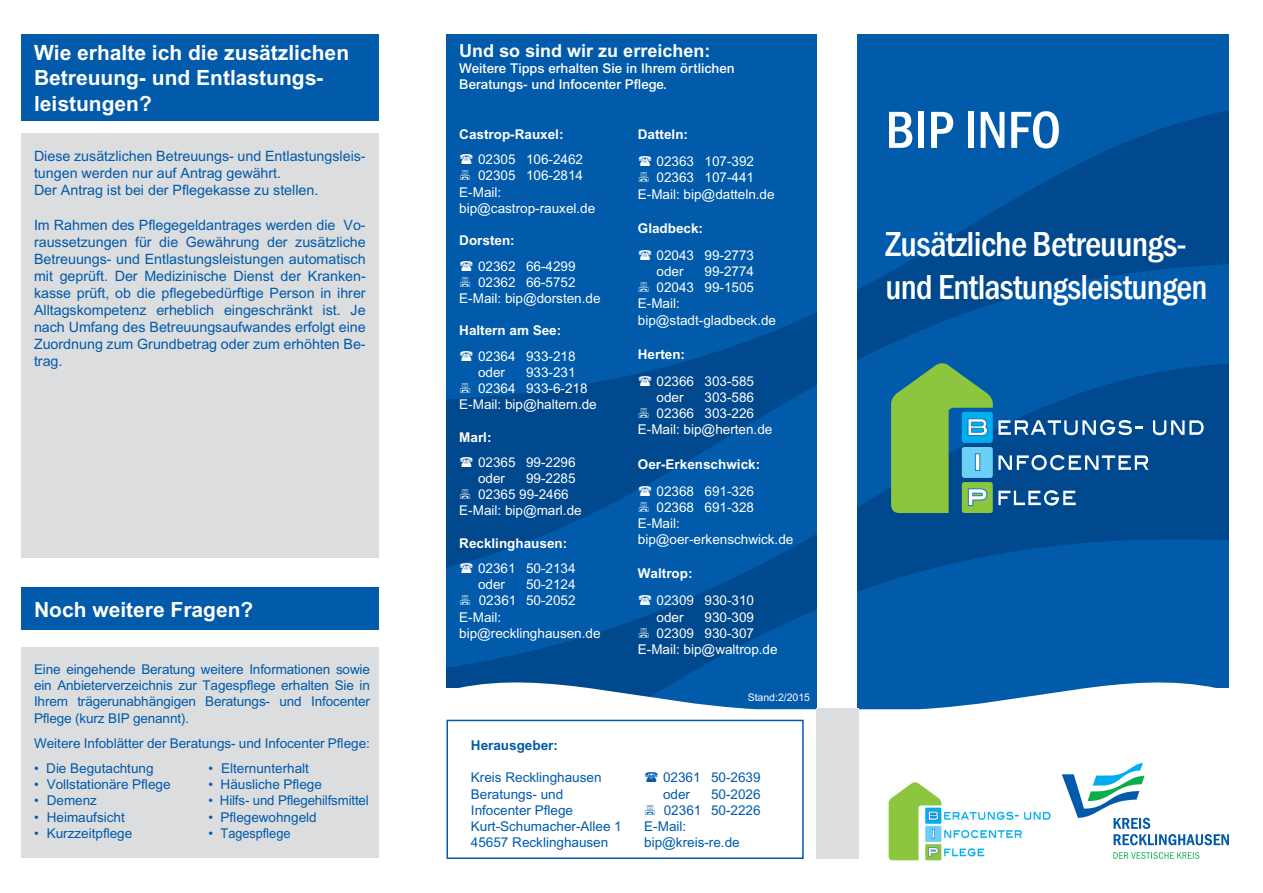
<style>
.page{position:relative;width:1263px;height:893px;background:#fff}
.page>*{position:absolute;margin:0;border:0;box-sizing:border-box;transform-origin:0 0}
.t1{font:500 condensed 54px "Franklin Gothic";color:#fff}
.t2{font:500 condensed 36px/43.2px "Franklin Gothic";letter-spacing:-.02em;color:#fff}
.t3{font:700 21px/25.2px "Arial";color:#fff}
.t4{font:700 18px "Arial";color:#fff}
.t5{font:14.25px/17.1px "Arial";color:#015aaa}
.t6{font:13.5px/16.2px "Arial";color:#fff}
.t7{font:13.5px/16.2px "Arial";color:#015aaa}
.t8{font:700 13.5px "Arial";color:#fff}
.t9{font:500 13.5px/16.2px "Arial";color:#fff}
.t10{font:700 13.5px "Arial";color:#015aaa}
.t11{font:10.5px "Arial";color:#fff}
</style>
<div class="page">
<div style="left:21px;top:647px;width:357px;height:210px;background:#dcdddf"></div>
<div style="left:446px;top:34px;width:370px;height:676px;background:#015aaa"></div>
<svg style="left:446px;top:590px;width:370px;height:79px"></svg>
<svg style="left:446px;top:313px;width:370px;height:277px"></svg>
<svg style="left:446px;top:669px;width:370px;height:41px"></svg>
<div style="left:433px;top:688px;width:32px;height:22px;background:#fff"></div>
<div style="left:21px;top:34px;width:357px;height:86px;background:#015aaa"></div>
<div style="left:857px;top:34px;width:371px;height:676px;background:#015aaa"></div>
<svg style="left:858px;top:110px;width:370px;height:480px"></svg>
<hr style="left:857px;top:34px;width:1px;height:676px;background:#fff">
<svg style="left:857px;top:669px;width:359px;height:41px"></svg>
<div style="left:1215px;top:688px;width:31px;height:22px;background:#fff"></div>
<div style="left:816px;top:709px;width:43px;height:150px;background:#dcdddf"></div>
<svg style="left:1113px;top:852px;width:86px;height:7px"></svg>
<svg style="left:1062px;top:763px;width:167px;height:82px"></svg>
<div style="left:21px;top:133px;width:357px;height:424px;background:#dcdddf"></div>
<div style="left:446px;top:720px;width:358px;height:139px;border:2px solid #015aaa"></div>
<svg style="left:891px;top:363px;width:313px;height:150px"></svg>
<img style="left:888px;top:782px;width:163px;height:79px">
<div style="left:21px;top:587px;width:357px;height:43px;background:#015aaa"></div>
<svg style="left:460px;top:350px;width:27px;height:11px"></svg>
<svg style="left:460px;top:383px;width:10px;height:10px"></svg>
<svg style="left:460px;top:457px;width:27px;height:11px"></svg>
<svg style="left:460px;top:489px;width:10px;height:10px"></svg>
<svg style="left:460px;top:563px;width:27px;height:11px"></svg>
<svg style="left:460px;top:595px;width:10px;height:10px"></svg>
<svg style="left:639px;top:376px;width:12px;height:10px"></svg>
<svg style="left:639px;top:408px;width:24px;height:11px"></svg>
<svg style="left:639px;top:485px;width:12px;height:10px"></svg>
<svg style="left:639px;top:502px;width:24px;height:11px"></svg>
<svg style="left:639px;top:595px;width:12px;height:10px"></svg>
<svg style="left:639px;top:628px;width:24px;height:11px"></svg>
<h3 class="t3" style="left:34px;top:40px;width:317px">Wie erhalte ich die zusätzlichen<br>Betreuung- und Entlastungs&shy;leistungen?</h3>
<p class="t5" style="left:34px;top:148px;width:333px">Diese zusätzlichen Betreuungs- und Entlastungsleis&shy;tungen werden nur auf Antrag gewährt.<br>Der Antrag ist bei der Pflegekasse zu stellen.</p>
<p class="t5" style="left:34px;top:216px;width:333px;text-align:justify">Im Rahmen des Pflegegeldantrages werden die Vo&shy;raussetzungen für die Gewährung der zusätzliche Betreuungs- und Entlastungsleistungen automatisch mit geprüft. Der Medizinische Dienst der Kranken&shy;kasse prüft, ob die pflegebedürftige Person in ihrer Alltagskompetenz erheblich eingeschränkt ist. Je nach Umfang des Betreuungsaufwandes erfolgt eine Zuordnung zum Grundbetrag oder zum erhöhten Be&shy;trag.</p>
<h3 class="t3" style="left:34px;top:596px;width:221px">Noch weitere Fragen?</h3>
<p class="t7" style="left:34px;top:661px;width:337px;text-align:justify">Eine eingehende Beratung weitere Informationen sowie ein Anbieterverzeichnis zur Tagespflege erhalten Sie in Ihrem trägerunabhängigen Beratungs- und Infocenter Pflege (kurz BIP genannt).</p>
<p class="t7" style="left:34px;top:735px;width:337px">Weitere Infoblätter der Beratungs- und Infocenter Pflege:</p>
<p class="t7" style="left:34px;top:760px;width:121px">• Die Begutachtung</p>
<p class="t7" style="left:208px;top:760px;width:102px">• Elternunterhalt</p>
<p class="t7" style="left:34px;top:776px;width:138px">• Vollstationäre Pflege</p>
<p class="t7" style="left:208px;top:776px;width:115px">• Häusliche Pflege</p>
<p class="t7" style="left:34px;top:792px;width:65px">• Demenz</p>
<p class="t7" style="left:208px;top:792px;width:162px">• Hilfs- und Pflegehilfsmittel</p>
<p class="t7" style="left:34px;top:809px;width:92px">• Heimaufsicht</p>
<p class="t7" style="left:208px;top:809px;width:110px">• Pflegewohngeld</p>
<p class="t7" style="left:34px;top:825px;width:100px">• Kurzzeitpflege</p>
<p class="t7" style="left:208px;top:825px;width:84px">• Tagespflege</p>
<h3 class="t4" style="left:459px;top:40px;width:253px">Und so sind wir zu erreichen:</h3>
<p class="t9" style="left:459px;top:60px;width:277px">Weitere Tipps erhalten Sie in Ihrem örtlichen<br>Beratungs- und Infocenter Pflege.</p>
<p class="t8" style="left:459px;top:126px;width:106px">Castrop-Rauxel:</p>
<p class="t6" style="left:478px;top:151px;width:107px">02305 106-2462</p>
<p class="t6" style="left:478px;top:168px;width:107px">02305 106-2814</p>
<p class="t6" style="left:459px;top:184px;width:43px">E-Mail:</p>
<p class="t6" style="left:459px;top:200px;width:137px">bip@castrop-rauxel.de</p>
<p class="t8" style="left:459px;top:233px;width:57px">Dorsten:</p>
<p class="t6" style="left:459px;top:258px;width:143px;text-align:center">02362 66-4299<br>02362 66-5752<br>E-Mail: bip@dorsten.de</p>
<p class="t8" style="left:459px;top:323px;width:104px">Haltern am See:</p>
<p class="t6" style="left:478px;top:348px;width:99px">02364 933-218 oder</p>
<p class="t6" style="left:526px;top:364px;width:51px">933-231</p>
<p class="t6" style="left:478px;top:380px;width:111px">02364 933-6-218</p>
<p class="t6" style="left:459px;top:396px;width:139px">E-Mail: bip@haltern.de</p>
<p class="t8" style="left:459px;top:429px;width:34px">Marl:</p>
<p class="t6" style="left:478px;top:454px;width:99px">02365 99-2296 oder</p>
<p class="t6" style="left:526px;top:470px;width:51px">99-2285</p>
<p class="t6" style="left:478px;top:486px;width:92px">02365 99-2466</p>
<p class="t6" style="left:459px;top:502px;width:124px">E-Mail: bip@marl.de</p>
<p class="t8" style="left:459px;top:535px;width:110px">Recklinghausen:</p>
<p class="t6" style="left:478px;top:560px;width:99px">02361 50-2134 oder</p>
<p class="t6" style="left:526px;top:576px;width:51px">50-2124</p>
<p class="t6" style="left:479px;top:592px;width:98px">02361 50-2052</p>
<p class="t6" style="left:459px;top:609px;width:43px">E-Mail:</p>
<p class="t6" style="left:459px;top:625px;width:143px">bip@recklinghausen.de</p>
<p class="t8" style="left:638px;top:126px;width:52px">Datteln:</p>
<p class="t6" style="left:638px;top:153px;width:138px;text-align:center">02363 107-392<br>02363 107-441<br>E-Mail: bip@datteln.de</p>
<p class="t8" style="left:638px;top:220px;width:67px">Gladbeck:</p>
<p class="t6" style="left:657px;top:247px;width:99px">02043 99-2773 oder</p>
<p class="t6" style="left:705px;top:263px;width:51px">99-2774</p>
<p class="t6" style="left:657px;top:279px;width:99px">02043 99-1505</p>
<p class="t6" style="left:638px;top:295px;width:43px">E-Mail:</p>
<p class="t6" style="left:638px;top:312px;width:140px">bip@stadt-gladbeck.de</p>
<p class="t8" style="left:638px;top:346px;width:49px">Herten:</p>
<p class="t6" style="left:657px;top:373px;width:99px">02366 303-585 oder</p>
<p class="t6" style="left:705px;top:389px;width:51px">303-586</p>
<p class="t6" style="left:657px;top:405px;width:99px">02366 303-226</p>
<p class="t6" style="left:638px;top:421px;width:136px">E-Mail: bip@herten.de</p>
<p class="t8" style="left:638px;top:456px;width:124px">Oer-Erkenschwick:</p>
<p class="t6" style="left:657px;top:483px;width:99px">02368 691-326</p>
<p class="t6" style="left:657px;top:499px;width:99px">02368 691-328</p>
<p class="t6" style="left:638px;top:515px;width:43px">E-Mail:</p>
<p class="t6" style="left:638px;top:531px;width:157px">bip@oer-erkenschwick.de</p>
<p class="t8" style="left:638px;top:566px;width:56px">Waltrop:</p>
<p class="t6" style="left:657px;top:592px;width:99px">02309 930-310 oder</p>
<p class="t6" style="left:705px;top:609px;width:51px">930-309</p>
<p class="t6" style="left:657px;top:625px;width:99px">02309 930-307</p>
<p class="t6" style="left:638px;top:641px;width:141px">E-Mail: bip@waltrop.de</p>
<p class="t11" style="left:748px;top:691px;width:64px">Stand:2/2015</p>
<p class="t10" style="left:471px;top:737px;width:89px">Herausgeber:</p>
<p class="t7" style="left:471px;top:770px;width:152px">Kreis Recklinghausen<br>Beratungs- und<br>Infocenter Pflege<br>Kurt-Schumacher-Allee 1<br>45657 Recklinghausen</p>
<p class="t7" style="left:663px;top:770px;width:99px">02361 50-2639 oder</p>
<p class="t7" style="left:711px;top:786px;width:51px">50-2026</p>
<p class="t7" style="left:664px;top:802px;width:98px">02361 50-2226</p>
<p class="t7" style="left:644px;top:818px;width:43px">E-Mail:</p>
<p class="t7" style="left:644px;top:834px;width:97px">bip@kreis-re.de</p>
<h1 class="t1" style="left:885px;top:99px;width:177px">BIP INFO</h1>
<h2 class="t2" style="left:885px;top:223px;width:323px">Zusätzliche Betreuungs&shy;und Entlastungsleistungen</h2>
</div>
